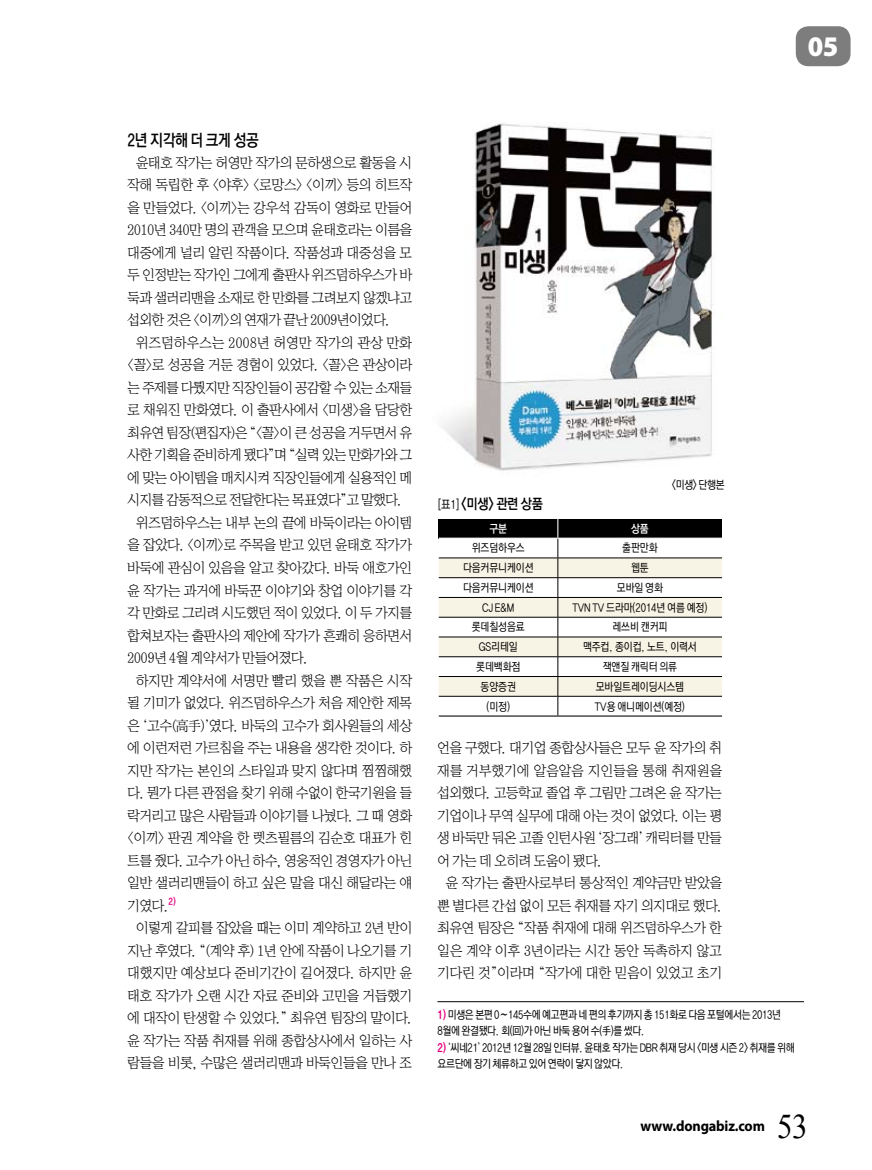
<style>
.page{position:relative;width:872px;height:1170px;background:#fff}
.page>*{position:absolute;margin:0;border:0;box-sizing:border-box;transform-origin:0 0}
.t1{font:34.5px "Times New Roman";color:#000;scale:.9 1}
.t2{font:900 28.5px "Myriad Pro";color:#fff;scale:.95 1}
.t3{font:16.5px "Dong A3 G";letter-spacing:-.025em;color:#000;scale:.88 1}
.t4{font:700 15px "Myriad Pro";letter-spacing:-.01em;color:#000;scale:.95 1}
.t5{font:14.25px "Dong A3 G";color:#000;scale:.9 1}
.t6{font:13.8px/22.5px "Dong A1 M";color:#000;text-align:justify;scale:.95 1}
.t7{font:13.8px "Dong A1 M";letter-spacing:.02em;color:#000;scale:.95 1}
.t8{font:13.8px "Dong A1 M";letter-spacing:.035em;color:#000;scale:.95 1}
.t9{font:11.25px/16.5px "Dong A2 G";letter-spacing:-.03em;color:#000;scale:.9 1}
.t10{font:11.25px "Dong A2 G";letter-spacing:-.01em;color:#000;scale:.9 1}
.t11{font:11.25px "Dong A3 G";color:#fff;scale:.9 1}
.s1{font-family:"Dong A2 G";font-size:12px}
.s2{font-family:"Dong A4 G";color:#e4007f}
</style>
<div class="page">
<div style="left:795px;top:26px;width:55px;height:40px;background:#7d7d7d;border-radius:13px"></div>
<hr style="left:437px;top:1001px;width:367px;height:1px;background:#000">
<img style="left:441px;top:123px;width:273px;height:348px">
<hr style="left:439px;top:715px;width:119px;height:1px;background:#000">
<hr style="left:558px;top:715px;width:164px;height:1px;background:#000">
<svg style="left:439px;top:519px;width:283px;height:196px"></svg>
<hr style="left:558px;top:537px;width:164px;height:1px;background:#fff">
<h2 class="t2" style="left:808px;top:27px;width:34px">05</h2>
<p class="t3" style="left:128px;top:130px;width:151px">2년 지각해 더 크게 성공</p>
<p class="t6" style="left:128px;top:151px;width:301px;text-indent:9px">윤태호 작가는 허영만 작가의 문하생으로 활동을 시 작해 독립한 후 &lt;야후&gt; &lt;로망스&gt; &lt;이끼&gt; 등의 히트작 을 만들었다. &lt;이끼&gt;는 강우석 감독이 영화로 만들어 2010년 340만 명의 관객을 모으며 윤태호라는 이름을 대중에게 널리 알린 작품이다. 작품성과 대중성을 모 두 인정받는 작가인 그에게 출판사 위즈덤하우스가 바 둑과 샐러리맨을 소재로 한 만화를 그려보지 않겠냐고 섭외한 것은 &lt;이끼&gt;의 연재가 끝난 2009년이었다.</p>
<p class="t8" style="left:136px;top:334px;width:292px">위즈덤하우스는 2008년 허영만 작가의 관상 만화</p>
<p class="t6" style="left:128px;top:354px;width:301px">&lt;꼴&gt;로 성공을 거둔 경험이 있었다. &lt;꼴&gt;은 관상이라</p>
<p class="t6" style="left:128px;top:376px;width:301px">는 주제를 다뤘지만 직장인들이 공감할 수 있는 소재들</p>
<p class="t6" style="left:128px;top:399px;width:301px">로 채워진 만화였다. 이 출판사에서 &lt;미생&gt;을 담당한</p>
<p class="t6" style="left:128px;top:421px;width:301px">최유연 팀장(편집자)은 “&lt;꼴&gt;이 큰 성공을 거두면서 유</p>
<p class="t6" style="left:128px;top:444px;width:301px">사한 기획을 준비하게 됐다”며 “실력 있는 만화가와 그</p>
<p class="t6" style="left:128px;top:466px;width:301px">에 맞는 아이템을 매치시켜 직장인들에게 실용적인 메</p>
<p class="t6" style="left:128px;top:489px;width:290px">시지를 감동적으로 전달한다는 목표였다”고 말했다.</p>
<p class="t6" style="left:136px;top:511px;width:292px">위즈덤하우스는 내부 논의 끝에 바둑이라는 아이템</p>
<p class="t6" style="left:128px;top:534px;width:301px">을 잡았다. &lt;이끼&gt;로 주목을 받고 있던 윤태호 작가가</p>
<p class="t6" style="left:128px;top:556px;width:301px">바둑에 관심이 있음을 알고 찾아갔다. 바둑 애호가인</p>
<p class="t6" style="left:128px;top:579px;width:301px">윤 작가는 과거에 바둑꾼 이야기와 창업 이야기를 각</p>
<p class="t6" style="left:128px;top:601px;width:301px">각 만화로 그리려 시도했던 적이 있었다. 이 두 가지를</p>
<p class="t6" style="left:128px;top:624px;width:301px">합쳐보자는 출판사의 제안에 작가가 흔쾌히 응하면서</p>
<p class="t6" style="left:128px;top:646px;width:191px">2009년 4월 계약서가 만들어졌다.</p>
<p class="t7" style="left:136px;top:672px;width:292px">하지만 계약서에 서명만 빨리 했을 뿐 작품은 시작</p>
<p class="t6" style="left:128px;top:691px;width:301px">될 기미가 없었다. 위즈덤하우스가 처음 제안한 제목</p>
<p class="t6" style="left:128px;top:714px;width:301px">은 ‘고수(高手)’였다. 바둑의 고수가 회사원들의 세상</p>
<p class="t6" style="left:128px;top:736px;width:301px">에 이런저런 가르침을 주는 내용을 생각한 것이다. 하</p>
<p class="t7" style="left:128px;top:762px;width:301px">지만 작가는 본인의 스타일과 맞지 않다며 찜찜해했</p>
<p class="t6" style="left:128px;top:781px;width:301px">다. 뭔가 다른 관점을 찾기 위해 수없이 한국기원을 들</p>
<p class="t6" style="left:128px;top:804px;width:301px">락거리고 많은 사람들과 이야기를 나눴다. 그 때 영화</p>
<p class="t6" style="left:128px;top:826px;width:301px">&lt;이끼&gt; 판권 계약을 한 렛츠필름의 김순호 대표가 힌</p>
<p class="t6" style="left:128px;top:849px;width:301px">트를 줬다. 고수가 아닌 하수, 영웅적인 경영자가 아닌</p>
<p class="t6" style="left:128px;top:871px;width:301px">일반 샐러리맨들이 하고 싶은 말을 대신 해달라는 얘</p>
<p class="t6" style="left:128px;top:894px;width:52px">기였다.<sup>2)</sup></p>
<p class="t6" style="left:136px;top:916px;width:292px">이렇게 갈피를 잡았을 때는 이미 계약하고 2년 반이</p>
<p class="t6" style="left:128px;top:938px;width:301px">지난 후였다. “(계약 후) 1년 안에 작품이 나오기를 기</p>
<p class="t7" style="left:128px;top:964px;width:301px">대했지만 예상보다 준비기간이 길어졌다. 하지만 윤</p>
<p class="t6" style="left:128px;top:983px;width:301px">태호 작가가 오랜 시간 자료 준비와 고민을 거듭했기</p>
<p class="t6" style="left:128px;top:1006px;width:301px">에 대작이 탄생할 수 있었다.” 최유연 팀장의 말이다.</p>
<p class="t6" style="left:128px;top:1028px;width:301px">윤 작가는 작품 취재를 위해 종합상사에서 일하는 사</p>
<p class="t6" style="left:128px;top:1051px;width:301px">람들을 비롯, 수많은 샐러리맨과 바둑인들을 만나 조</p>
<p class="t10" style="left:672px;top:478px;width:60px">&lt;미생&gt; 단행본</p>
<p class="t5" style="left:438px;top:495px;width:118px"><span class="s1">[표1]</span> &lt;미생&gt; 관련 상품</p>
<p class="t11" style="left:489px;top:521px;width:21px">구분</p>
<p class="t11" style="left:631px;top:521px;width:21px">상품</p>
<p class="t10" style="left:472px;top:541px;width:60px">위즈덤하우스</p>
<p class="t10" style="left:622px;top:541px;width:41px">출판만화</p>
<p class="t10" style="left:463px;top:561px;width:80px">다음커뮤니케이션</p>
<p class="t10" style="left:631px;top:561px;width:21px">웹툰</p>
<p class="t10" style="left:463px;top:580px;width:80px">다음커뮤니케이션</p>
<p class="t10" style="left:617px;top:580px;width:53px">모바일 영화</p>
<p class="t10" style="left:482px;top:600px;width:37px">CJ E&amp;M</p>
<p class="t10" style="left:572px;top:600px;width:151px">TVN TV 드라마(2014년 여름 예정)</p>
<p class="t10" style="left:472px;top:620px;width:60px">롯데칠성음료</p>
<p class="t10" style="left:612px;top:620px;width:62px">레쓰비 캔커피</p>
<p class="t10" style="left:479px;top:640px;width:45px">GS리테일</p>
<p class="t10" style="left:583px;top:640px;width:128px">맥주컵, 종이컵, 노트, 이력서</p>
<p class="t10" style="left:476px;top:659px;width:51px">롯데백화점</p>
<p class="t10" style="left:602px;top:659px;width:84px">잭앤질 캐릭터 의류</p>
<p class="t10" style="left:480px;top:679px;width:41px">동양증권</p>
<p class="t10" style="left:596px;top:679px;width:99px">모바일트레이딩시스템</p>
<p class="t10" style="left:486px;top:699px;width:28px">(미정)</p>
<p class="t10" style="left:595px;top:699px;width:101px">TV용 애니메이션(예정)</p>
<p class="t6" style="left:437px;top:736px;width:301px">언을 구했다. 대기업 종합상사들은 모두 윤 작가의 취 재를 거부했기에 알음알음 지인들을 통해 취재원을 섭외했다. 고등학교 졸업 후 그림만 그려온 윤 작가는 기업이나 무역 실무에 대해 아는 것이 없었다. 이는 평 생 바둑만 둬온 고졸 인턴사원 ‘장그래’ 캐릭터를 만들 어 가는 데 오히려 도움이 됐다.</p>
<p class="t6" style="left:437px;top:871px;width:301px;text-indent:9px">윤 작가는 출판사로부터 통상적인 계약금만 받았을 뿐 별다른 간섭 없이 모든 취재를 자기 의지대로 했다. 최유연 팀장은 “작품 취재에 대해 위즈덤하우스가 한 일은 계약 이후 3년이라는 시간 동안 독촉하지 않고 기다린 것”이라며 “작가에 대한 믿음이 있었고 초기</p>
<p class="t9" style="left:437px;top:1005px;width:383px"><span class="s2">1)</span> 미생은 본편 0∼145수에 예고편과 네 편의 후기까지 총 151화로 다음 포털에서는 2013년<br>8월에 완결됐다. 회(回)가 아닌 바둑 용어 수(手)를 썼다.</p>
<p class="t9" style="left:437px;top:1038px;width:398px"><span class="s2">2)</span> ‘씨네21’ 2012년 12월 28일 인터뷰. 윤태호 작가는 DBR 취재 당시 &lt;미생 시즌 2&gt; 취재를 위해 요르단에 장기 체류하고 있어 연락이 닿지 않았다.</p>
<p class="t4" style="left:640px;top:1116px;width:132px">www.dongabiz.com</p>
<h1 class="t1" style="left:777px;top:1102px;width:35px">53</h1>
</div>
